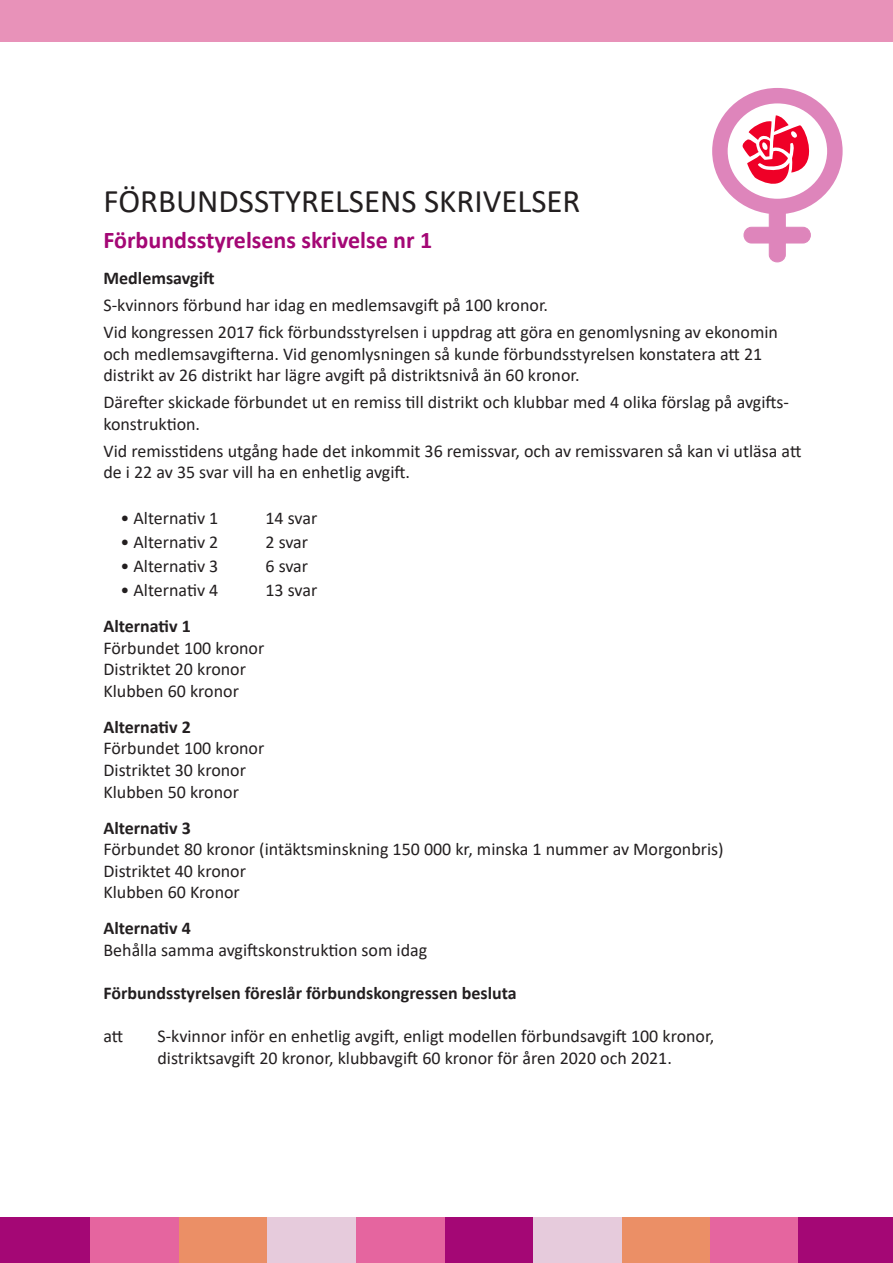
<style>
.page{position:relative;width:893px;height:1263px;background:#fff}
.page>*{position:absolute;margin:0;border:0;box-sizing:border-box;transform-origin:0 0}
.t1{font:33px "Calibri";color:#231f20}
.t2{font:700 24px "Calibri";color:#a40775}
.t3{font:18px/21.6px "Calibri";color:#231f20}
.t4{font:700 18px "Calibri";color:#231f20}
</style>
<div class="page">
<div style="left:0;top:1217px;width:91px;height:46px;background:#a40775"></div>
<div style="left:91px;top:1217px;width:88px;height:46px;background:#e5659f"></div>
<div style="left:179px;top:1217px;width:89px;height:46px;background:#eb8f66"></div>
<div style="left:268px;top:1217px;width:88px;height:46px;background:#e6cbdc"></div>
<div style="left:356px;top:1217px;width:89px;height:46px;background:#e5659f"></div>
<div style="left:445px;top:1217px;width:88px;height:46px;background:#a40775"></div>
<div style="left:533px;top:1217px;width:89px;height:46px;background:#e6cbdc"></div>
<div style="left:622px;top:1217px;width:88px;height:46px;background:#eb8f66"></div>
<div style="left:710px;top:1217px;width:89px;height:46px;background:#e5659f"></div>
<div style="left:799px;top:1217px;width:94px;height:46px;background:#a40775"></div>
<div style="left:0;top:0;width:893px;height:41px;background:#e892b9"></div>
<div style="left:769px;top:198px;width:16px;height:64px;background:#de85bb;border-radius:8px"></div>
<div style="left:769px;top:198px;width:17px;height:64px;border:1px solid #de85bb;border-radius:8px"></div>
<svg style="left:720px;top:96px;width:115px;height:110px"></svg>
<div style="left:712px;top:88px;width:131px;height:126px;border:15px solid #de85bb;border-radius:50%"></div>
<div style="left:744px;top:227px;width:66px;height:16px;background:#de85bb;border-radius:8px"></div>
<div style="left:743px;top:227px;width:68px;height:16px;border:1px solid #de85bb;border-radius:8px"></div>
<svg style="left:740px;top:112px;width:80px;height:76px"></svg>
<p class="t1" style="left:103px;top:178px;width:479px">FÖRBUNDSSTYRELSENS SKRIVELSER</p>
<p class="t2" style="left:103px;top:223px;width:330px">Förbundsstyrelsens skrivelse nr 1</p>
<p class="t4" style="left:103px;top:265px;width:113px">Medlemsavgift</p>
<p class="t3" style="left:103px;top:294px;width:446px">S-kvinnors förbund har idag en medlemsavgift på 100 kronor.</p>
<p class="t3" style="left:103px;top:321px;width:676px">Vid kongressen 2017 fick förbundsstyrelsen i uppdrag att göra en genomlysning av ekonomin och medlemsavgifterna. Vid genomlysningen så kunde förbundsstyrelsen konstatera att 21 distrikt av 26 distrikt har lägre avgift på distriktsnivå än 60 kronor.</p>
<p class="t3" style="left:103px;top:391px;width:687px">Därefter skickade förbundet ut en remiss till distrikt och klubbar med 4 olika förslag på avgifts&shy;konstruktion.</p>
<p class="t3" style="left:103px;top:440px;width:699px">Vid remisstidens utgång hade det inkommit 36 remissvar, och av remissvaren så kan vi utläsa att de i 22 av 35 svar vill ha en enhetlig avgift.</p>
<p class="t3" style="left:120px;top:507px;width:99px">• Alternativ 1</p>
<p class="t3" style="left:265px;top:507px;width:53px">14 svar</p>
<p class="t3" style="left:120px;top:531px;width:99px">• Alternativ 2</p>
<p class="t3" style="left:265px;top:531px;width:44px">2 svar</p>
<p class="t3" style="left:120px;top:555px;width:99px">• Alternativ 3</p>
<p class="t3" style="left:265px;top:555px;width:44px">6 svar</p>
<p class="t3" style="left:120px;top:579px;width:99px">• Alternativ 4</p>
<p class="t3" style="left:265px;top:579px;width:53px">13 svar</p>
<p class="t4" style="left:103px;top:613px;width:89px">Alternativ 1</p>
<p class="t3" style="left:103px;top:636px;width:162px">Förbundet 100 kronor</p>
<p class="t3" style="left:103px;top:658px;width:144px">Distriktet 20 kronor</p>
<p class="t3" style="left:103px;top:680px;width:137px">Klubben 60 kronor</p>
<p class="t4" style="left:103px;top:714px;width:89px">Alternativ 2</p>
<p class="t3" style="left:103px;top:737px;width:162px">Förbundet 100 kronor</p>
<p class="t3" style="left:103px;top:759px;width:144px">Distriktet 30 kronor</p>
<p class="t3" style="left:103px;top:780px;width:137px">Klubben 50 kronor</p>
<p class="t4" style="left:103px;top:815px;width:89px">Alternativ 3</p>
<p class="t3" style="left:103px;top:838px;width:622px">Förbundet 80 kronor (intäktsminskning 150 000 kr, minska 1 nummer av Morgonbris)</p>
<p class="t3" style="left:103px;top:860px;width:144px">Distriktet 40 kronor</p>
<p class="t3" style="left:103px;top:881px;width:138px">Klubben 60 Kronor</p>
<p class="t4" style="left:103px;top:916px;width:89px">Alternativ 4</p>
<p class="t3" style="left:103px;top:939px;width:325px">Behålla samma avgiftskonstruktion som idag</p>
<p class="t4" style="left:103px;top:980px;width:415px">Förbundsstyrelsen föreslår förbundskongressen besluta</p>
<p class="t3" style="left:103px;top:1025px;width:21px">att</p>
<p class="t3" style="left:157px;top:1025px;width:558px">S-kvinnor inför en enhetlig avgift, enligt modellen förbundsavgift 100 kronor,</p>
<p class="t3" style="left:157px;top:1047px;width:516px">distriktsavgift 20 kronor, klubbavgift 60 kronor för åren 2020 och 2021.</p>
</div>
